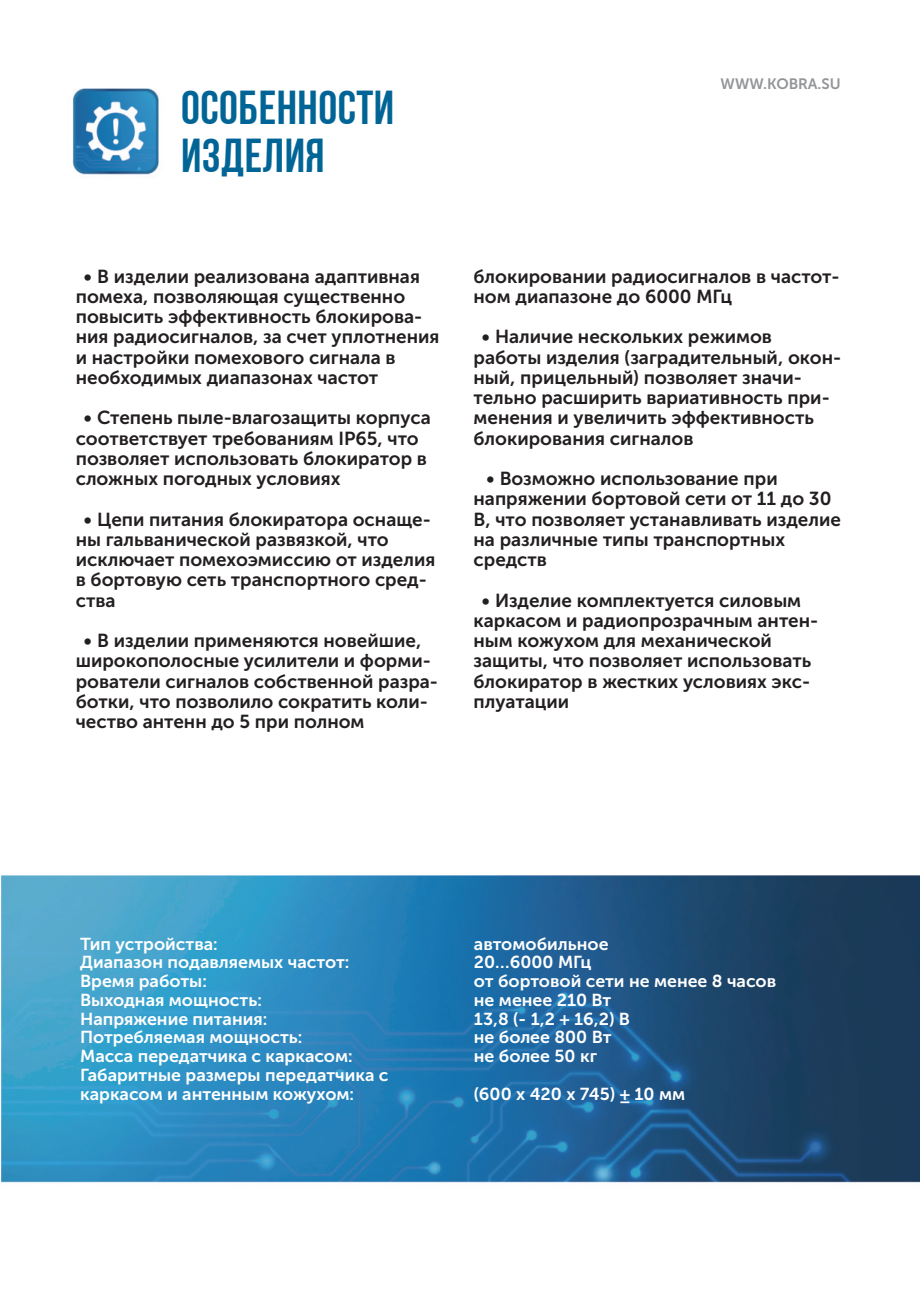
<style>
.page{position:relative;width:920px;height:1289px;background:#fff}
.page>*{position:absolute;margin:0;border:0;box-sizing:border-box;transform-origin:0 0}
.t1{font:700 47.55px/48.2px "Bebas Neue";letter-spacing:.01em;color:#006596}
.t2{font:18.75px/20.2px "Museo Sans Cyrl 700";color:#231f20}
.t3{font:17.25px/18.8px "Museo Sans Cyrl 700";color:#fff}
.t4{font:15px "Museo Sans Cyrl 700";color:#939598}
</style>
<div class="page">
<img style="left:2px;top:88px;width:917px;height:1095px">
<h1 class="t1" style="left:181px;top:82px;width:214px">особенности изделия</h1>
<p class="t4" style="left:720px;top:75px;width:122px">WWW.KOBRA.SU</p>
<p class="t2" style="left:76px;top:266px;width:365px;text-indent:8px">• В изделии реализована адаптивная помеха, позволяющая существенно повысить эффективность блокирова&shy;ния радиосигналов, за счет уплотнения и настройки помехового сигнала в необходимых диапазонах частот</p>
<p class="t2" style="left:76px;top:408px;width:356px;text-indent:8px">• Степень пыле-влагозащиты корпуса соответствует требованиям IP65, что позволяет использовать блокиратор в сложных погодных условиях</p>
<p class="t2" style="left:76px;top:509px;width:361px;text-indent:8px">• Цепи питания блокиратора оснаще&shy;ны гальванической развязкой, что исключает помехоэмиссию от изделия в бортовую сеть транспортного сред&shy;ства</p>
<p class="t2" style="left:76px;top:630px;width:364px;text-indent:8px">• В изделии применяются новейшие, широкополосные усилители и форми&shy;рователи сигналов собственной разра&shy;ботки, что позволило сократить коли&shy;чество антенн до 5 при полном</p>
<p class="t2" style="left:473px;top:266px;width:367px">блокировании радиосигналов в частот&shy;ном диапазоне до 6000 МГц</p>
<p class="t2" style="left:473px;top:327px;width:369px;text-indent:8px">• Наличие нескольких режимов работы изделия (заградительный, окон&shy;ный, прицельный) позволяет значи&shy;тельно расширить вариативность при&shy;менения и увеличить эффективность блокирования сигналов</p>
<p class="t2" style="left:473px;top:468px;width:369px;text-indent:12px">• Возможно использование при напряжении бортовой сети от 11 до 30<br>В, что позволяет устанавливать изделие на различные типы транспортных средств</p>
<p class="t2" style="left:473px;top:590px;width:346px;text-indent:8px">• Изделие комплектуется силовым каркасом и радиопрозрачным антен&shy;ным кожухом для механической защиты, что позволяет использовать блокиратор в жестких условиях экс&shy;плуатации</p>
<p class="t3" style="left:80px;top:934px;width:310px">Тип устройства:<br>Диапазон подавляемых частот:<br>Время работы:<br>Выходная мощность:<br>Напряжение питания:<br>Потребляемая мощность:<br>Масса передатчика с каркасом:<br>Габаритные размеры передатчика с каркасом и антенным кожухом:</p>
<p class="t3" style="left:473px;top:934px;width:303px">автомобильное<br>20…6000 МГц<br>от бортовой сети не менее 8 часов не менее 210 Вт<br>13,8 (- 1,2 + 16,2) В<br>не более 800 Вт<br>не более 50 кг</p>
<p class="t3" style="left:473px;top:1084px;width:213px">(600 х 420 х 745) ± 10 мм</p>
</div>
